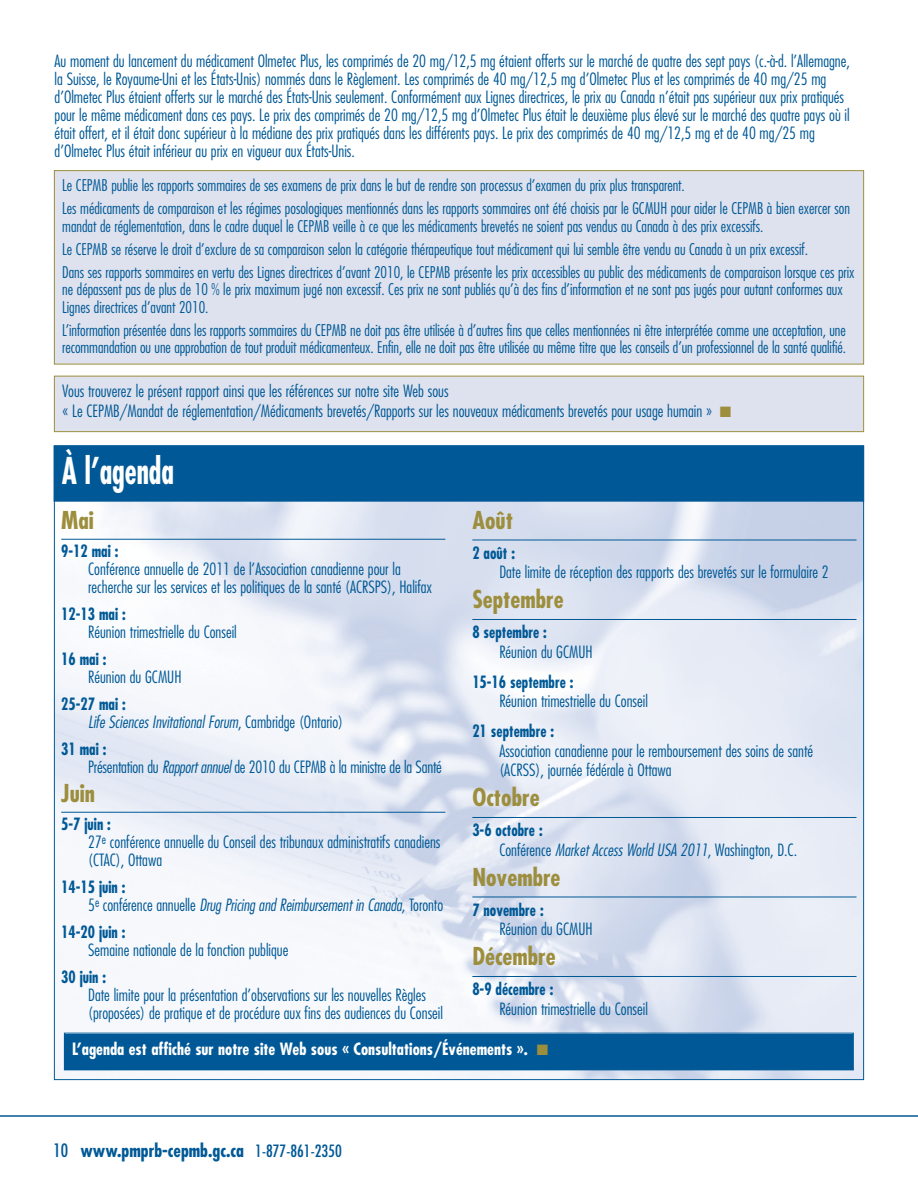
<style>
.page{position:relative;width:918px;height:1188px;background:#fff}
.page>*{position:absolute;margin:0;border:0;box-sizing:border-box;transform-origin:0 0}
.t1{font:700 condensed 36px "Futura LT";color:#fff;scale:.8 1}
.t2{font:700 condensed 24px "Futura LT";color:#9d8e3e}
.t3{font:700 condensed 18px "Futura LT";color:#005996}
.t4{font:300 condensed 16.5px/18px "Futura LT";color:#005996}
.t5{font:italic 300 condensed 16.5px/18px "Futura LT";letter-spacing:-.005em;color:#005996}
.t6{font:700 condensed 16.5px "Futura LT";color:#005996;scale:.9 1}
.t7{font:700 condensed 16.5px "Futura LT";color:#fff}
.t8{font:300 condensed 15.75px/23.2px "Futura LT";color:#005996}
.s1{color:#9d8e3e}
.s2{font-weight:700;font-style:normal}
.s3{font-style:normal}
.s4{font-weight:700}
.s5{font-style:italic}
.s6{font-weight:400}
.s7{font-weight:400;font-size:16.5px}
</style>
<div class="page">
<hr style="left:0;top:1115px;width:918px;height:2px;background:#005996">
<div style="left:55px;top:376px;width:808px;height:55px;background:#dee2ee"></div>
<div style="left:54px;top:376px;width:810px;height:56px;border:1px solid #9d8e3e"></div>
<div style="left:55px;top:171px;width:808px;height:193px;background:#dee2ee"></div>
<div style="left:54px;top:170px;width:810px;height:194px;border:1px solid #9d8e3e"></div>
<img style="left:56px;top:502px;width:806px;height:576px">
<div style="left:54px;top:446px;width:809px;height:55px;background:#005996"></div>
<div style="left:54px;top:446px;width:810px;height:56px;border:1px solid #005996"></div>
<hr style="left:61px;top:539px;width:384px;height:1px;background:#005996">
<hr style="left:61px;top:812px;width:384px;height:1px;background:#005996">
<hr style="left:472px;top:540px;width:385px;height:1px;background:#005996">
<hr style="left:472px;top:619px;width:385px;height:1px;background:#005996">
<hr style="left:472px;top:817px;width:385px;height:1px;background:#005996">
<hr style="left:472px;top:897px;width:385px;height:1px;background:#005996">
<hr style="left:472px;top:976px;width:385px;height:1px;background:#005996">
<div style="left:65px;top:1034px;width:788px;height:36px;background:#005996"></div>
<div style="left:64px;top:1033px;width:790px;height:37px;border:1px solid #005996"></div>
<p class="t4" style="left:55px;top:53px;width:797px">Au moment du lancement du médicament Olmetec Plus, les comprimés de 20 mg/12,5 mg étaient offerts sur le marché de quatre des sept pays (c.-à-d. l’Allemagne, la Suisse, le Royaume-Uni et les États-Unis) nommés dans le Règlement. Les comprimés de 40 mg/12,5 mg d’Olmetec Plus et les comprimés de 40 mg/25 mg d’Olmetec Plus étaient offerts sur le marché des États-Unis seulement. Conformément aux Lignes directrices, le prix au Canada n’était pas supérieur aux prix pratiqués pour le même médicament dans ces pays. Le prix des comprimés de 20 mg/12,5 mg d’Olmetec Plus était le deuxième plus élevé sur le marché des quatre pays où il était offert, et il était donc supérieur à la médiane des prix pratiqués dans les différents pays. Le prix des comprimés de 40 mg/12,5 mg et de 40 mg/25 mg d’Olmetec Plus était inférieur au prix en vigueur aux États-Unis.</p>
<p class="t8" style="left:62px;top:175px;width:789px">Le CEPMB publie les rapports sommaires de ses examens de prix dans le but de rendre son processus d’examen du prix plus transparent.<br>Les médicaments de comparaison et les régimes posologiques mentionnés dans les rapports sommaires ont été choisis par le GCMUH pour aider le CEPMB à bien exercer son</p>
<p class="t8" style="left:62px;top:215px;width:794px">mandat de réglementation, dans le cadre duquel le CEPMB veille à ce que les médicaments brevetés ne soient pas vendus au Canada à des prix excessifs.<br>Le CEPMB se réserve le droit d’exclure de sa comparaison selon la catégorie thérapeutique tout médicament qui lui semble être vendu au Canada à un prix excessif.<br>Dans ses rapports sommaires en vertu des Lignes directrices d’avant 2010, le CEPMB présente les prix accessibles au public des médicaments de comparaison lorsque ces prix</p>
<p class="t8" style="left:62px;top:282px;width:782px;line-height:17.2px">ne dépassent pas de plus de 10 % le prix maximum jugé non excessif. Ces prix ne sont publiés qu’à des fins d’information et ne sont pas jugés pour autant conformes aux<br>Lignes directrices d’avant 2010.</p>
<p class="t8" style="left:62px;top:323px;width:785px;line-height:17.2px">L’information présentée dans les rapports sommaires du CEPMB ne doit pas être utilisée à d’autres fins que celles mentionnées ni être interprétée comme une acceptation, une recommandation ou une approbation de tout produit médicamenteux. Enfin, elle ne doit pas être utilisée au même titre que les conseils d’un professionnel de la santé qualifié.</p>
<p class="t4" style="left:62px;top:383px;width:671px;line-height:19.5px">Vous trouverez le présent rapport ainsi que les références sur notre site Web sous<br>« Le CEPMB/Mandat de réglementation/Médicaments brevetés/Rapports sur les nouveaux médicaments brevetés pour usage humain » <span class="s1">■</span></p>
<h1 class="t1" style="left:62px;top:455px;width:141px">À l’agenda</h1>
<h2 class="t2" style="left:61px;top:510px;width:34px">Mai</h2>
<p class="t6" style="left:61px;top:544px;width:65px">9-12 mai :</p>
<p class="t4" style="left:88px;top:561px;width:345px">Conférence annuelle de 2011 de l’Association canadienne pour la recherche sur les services et les politiques de la santé (ACRSPS), Halifax</p>
<p class="t6" style="left:61px;top:607px;width:73px">12-13 mai :</p>
<p class="t4" style="left:88px;top:624px;width:150px">Réunion trimestrielle du Conseil</p>
<p class="t6" style="left:61px;top:652px;width:52px">16 mai :</p>
<p class="t4" style="left:88px;top:669px;width:95px">Réunion du GCMUH</p>
<p class="t5" style="left:88px;top:696px;width:256px;text-indent:-27px"><span class="s2">25-27 mai :<br></span>Life Sciences Invitational Forum<span class="s3">, Cambridge (Ontario)</span></p>
<p class="t4" style="left:88px;top:741px;width:355px;text-indent:-27px"><span class="s4">31 mai :<br></span>Présentation du <span class="s5">Rapport annuel</span> de 2010 du CEPMB à la ministre de la Santé</p>
<h2 class="t2" style="left:61px;top:783px;width:35px">Juin</h2>
<p class="t4" style="left:88px;top:816px;width:354px;text-indent:-27px"><span class="s4">5-7 juin :<br></span>27<sup>e</sup> conférence annuelle du Conseil des tribunaux administratifs canadiens (CTAC), Ottawa</p>
<p class="t5" style="left:88px;top:879px;width:356px;text-indent:-27px"><span class="s2">14-15 juin :<br></span><span class="s3">5</span><sup>e</sup> <span class="s3">conférence annuelle</span> Drug Pricing and Reimbursement in Canada<span class="s3">, Toronto</span></p>
<p class="t6" style="left:61px;top:925px;width:73px">14-20 juin :</p>
<p class="t4" style="left:88px;top:942px;width:202px">Semaine nationale de la fonction publique</p>
<p class="t6" style="left:61px;top:970px;width:51px">30 juin :</p>
<p class="t4" style="left:88px;top:987px;width:356px">Date limite pour la présentation d’observations sur les nouvelles Règles (proposées) de pratique et de procédure aux fins des audiences du Conseil</p>
<h2 class="t2" style="left:472px;top:510px;width:42px">Août</h2>
<p class="t6" style="left:472px;top:546px;width:49px">2 août :</p>
<p class="t4" style="left:499px;top:564px;width:331px">Date limite de réception des rapports des brevetés sur le formulaire 2</p>
<h2 class="t2" style="left:472px;top:589px;width:93px">Septembre</h2>
<p class="t6" style="left:472px;top:625px;width:84px">8 septembre :</p>
<p class="t4" style="left:499px;top:644px;width:95px">Réunion du GCMUH</p>
<p class="t6" style="left:472px;top:675px;width:114px">15-16 septembre :</p>
<p class="t4" style="left:499px;top:693px;width:150px">Réunion trimestrielle du Conseil</p>
<p class="t6" style="left:472px;top:724px;width:92px">21 septembre :</p>
<p class="t4" style="left:499px;top:742px;width:315px;line-height:19.5px">Association canadienne pour le remboursement des soins de santé (ACRSS), journée fédérale à Ottawa</p>
<h2 class="t2" style="left:472px;top:787px;width:69px">Octobre</h2>
<p class="t4" style="left:499px;top:822px;width:299px;line-height:19.5px;text-indent:-27px"><span class="s4">3-6 octobre :<br></span>Conférence <span class="s5">Market Access World USA 2011</span>, Washington, D.C.</p>
<h2 class="t2" style="left:472px;top:867px;width:90px">Novembre</h2>
<p class="t6" style="left:472px;top:903px;width:81px">7 novembre :</p>
<p class="t4" style="left:499px;top:921px;width:95px">Réunion du GCMUH</p>
<h2 class="t2" style="left:472px;top:946px;width:85px">Décembre</h2>
<p class="t6" style="left:472px;top:982px;width:92px">8-9 décembre :</p>
<p class="t4" style="left:499px;top:1001px;width:150px">Réunion trimestrielle du Conseil</p>
<p class="t7" style="left:72px;top:1041px;width:477px">L’agenda est affiché sur notre site Web sous « Consultations/Événements ». <span class="s1">■</span></p>
<p class="t3" style="left:53px;top:1142px;width:290px"><span class="s6">10</span> www.pmprb-cepmb.gc.ca <span class="s7">1-877-861-2350</span></p>
</div>
